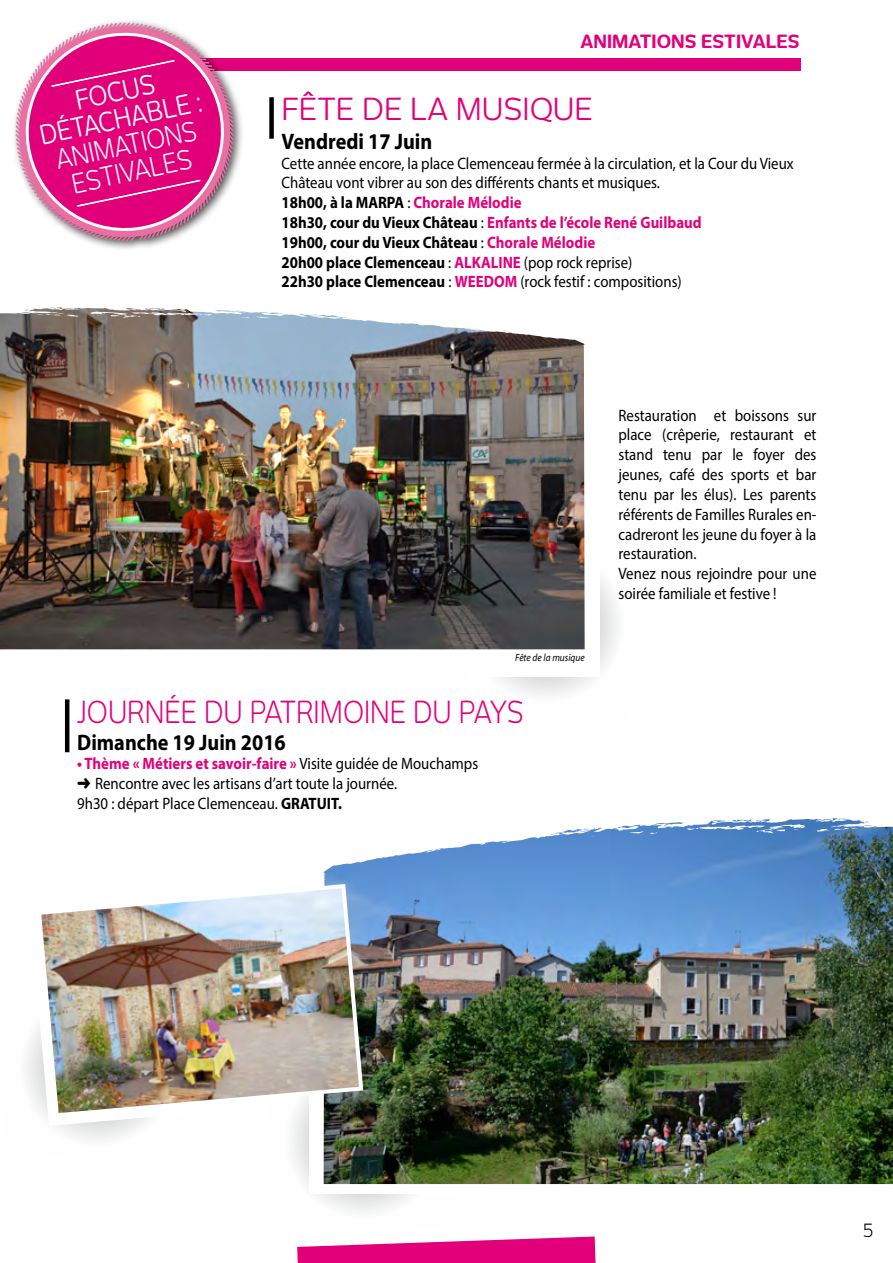
<style>
.page{position:relative;width:893px;height:1263px;background:#fff}
.page>*{position:absolute;margin:0;border:0;box-sizing:border-box;transform-origin:0 0}
.t1{font:30px "New June";color:#e2007a;scale:.9 1}
.t2{font:30px "New June";color:#e2007a}
.t3{font:26.55px/27px "New June";color:#fff;text-align:center;scale:.9 1}
.t4{font:26.55px/27px "New June";color:#fff;text-align:center;scale:.9 1}
.t5{font:700 22.5px "Myriad Pro";color:#000;scale:.9 1}
.t6{font:700 18px "New June";color:#e2007a}
.t7{font:18px "New June";color:#000}
.t8{font:16.5px/19.8px "Myriad Pro";color:#000;scale:.9 1}
.t9{font:italic 10.5px "Myriad Pro";color:#000;scale:.9 1}
.s1{font-weight:700}
.s2{font-weight:700;color:#e2007a}
</style>
<div class="page">
<svg style="left:452px;top:578px;width:166px;height:118px"></svg>
<div style="left:469px;top:528px;width:130px;height:149px;background:#fff"></div>
<svg style="left:292px;top:1119px;width:172px;height:93px"></svg>
<div style="left:310px;top:1063px;width:148px;height:130px;background:#fff"></div>
<svg style="left:27px;top:1035px;width:121px;height:105px"></svg>
<div style="left:55px;top:58px;width:745px;height:13px;background:#e2007a"></div>
<hr style="left:65px;top:699px;width:4px;height:53px;background:#000">
<div style="left:269px;top:97px;width:5px;height:42px;background:#000"></div>
<img style="left:0;top:308px;width:585px;height:341px">
<svg style="left:297px;top:1236px;width:299px;height:27px"></svg>
<img style="left:323px;top:818px;width:570px;height:366px">
<img style="left:657px;top:818px;width:177px;height:10px">
<img style="left:35px;top:882px;width:330px;height:237px">
<div style="left:10px;top:18px;width:235px;height:234px;background:#000;opacity:.75"></div>
<svg style="left:14px;top:21px;width:222px;height:222px"></svg>
<svg style="left:21px;top:28px;width:208px;height:208px"></svg>
<h2 class="t4" style="left:32px;top:96px;width:185px;rotate:-12deg">Focus détachable :</h2>
<h2 class="t3" style="left:53px;top:146px;width:161px;rotate:-12deg">ANIMATIONS<br>ESTIVALES</h2>
<p class="t6" style="left:581px;top:31px;width:220px">ANIMATIONS ESTIVALES</p>
<h1 class="t2" style="left:282px;top:92px;width:195px">fêTEDELAMUSIQUE</h1>
<h3 class="t5" style="left:282px;top:127px;width:169px">Vendredi 17 Juin</h3>
<p class="t8" style="left:282px;top:153px;width:571px">Cette année encore, la place Clemenceau fermée à la circulation, et la Cour du Vieux Château vont vibrer au son des différents chants et musiques.<br><span class="s1">18h00, à la MARPA</span> : <span class="s2">Chorale Mélodie<br></span><span class="s1">18h30, cour du Vieux Château</span> : <span class="s2">Enfants de l’école René Guilbaud<br></span><span class="s1">19h00, cour du Vieux Château</span> : <span class="s2">Chorale Mélodie<br></span><span class="s1">20h00 place Clemenceau</span> : <span class="s2">ALKALINE</span> (pop rock reprise)<br><span class="s1">22h30 place Clemenceau</span> : <span class="s2">WEEDOM</span> (rock festif : compositions)</p>
<p class="t9" style="left:515px;top:651px;width:79px">Fête de la musique</p>
<p class="t8" style="left:618px;top:405px;width:221px">Restauration et boissons sur place (crêperie, restaurant et stand tenu par le foyer des jeunes, café des sports et bar tenu par les élus). Les parents référents de Familles Rurales en&shy;cadreront les jeune du foyer à la restauration.<br>Venez nous rejoindre pour une soirée familiale et festive !</p>
<h1 class="t1" style="left:77px;top:694px;width:498px">JOURNéE DU PATRIMOINE DU PAYS</h1>
<h3 class="t5" style="left:77px;top:727px;width:233px">Dimanche 19 Juin 2016</h3>
<p class="t8" style="left:77px;top:754px;width:447px"><span class="s2">• Thème « Métiers et savoir-faire »</span> Visite guidée de Mouchamps ➜ Rencontre avec les artisans d’art toute la journée.<br>9h30 : départ Place Clemenceau. <span class="s1">GRATUIT.</span></p>
<p class="t7" style="left:863px;top:1220px;width:12px">5</p>
</div>
